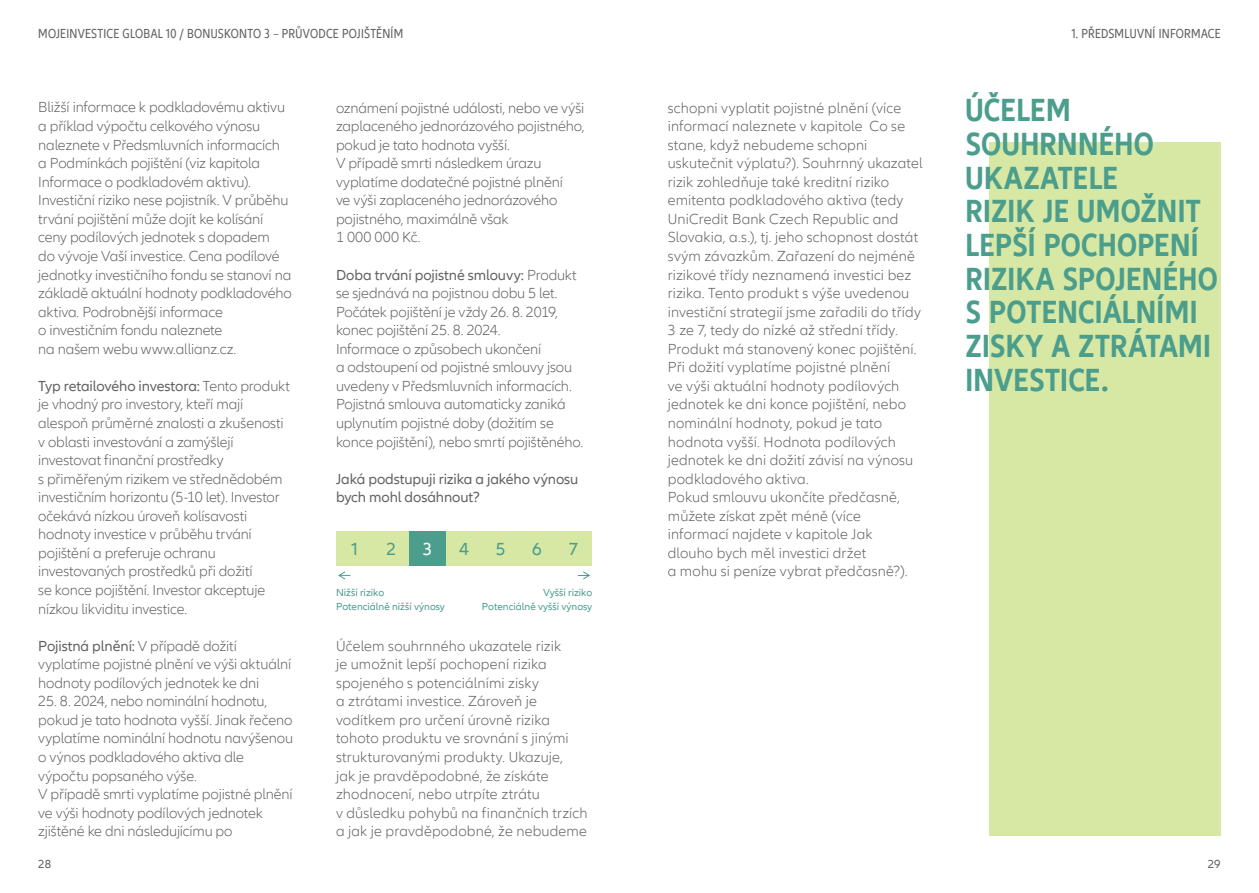
<style>
.page{position:relative;width:1259px;height:893px;background:#fff}
.page>*{position:absolute;margin:0;border:0;box-sizing:border-box;transform-origin:0 0}
.t1{font:700 condensed 33px/33.8px "Allianz Neo";letter-spacing:.01em;color:#4b9d8c}
.t2{font:18px "Allianz Neo";color:#4b9d8c}
.t3{font:18px "Allianz Neo";color:#fff}
.t4{font:300 15px/18.6px "Allianz Neo";letter-spacing:-.005em;color:#636366}
.t5{font:15px/18.6px "Allianz Neo";letter-spacing:-.005em;color:#636366}
.t6{font:condensed 13.5px "Allianz Neo";letter-spacing:.02em;color:#636366}
.t7{font:12px "Allianz Neo";color:#636366}
.t8{font:10.5px/13.5px "Allianz Neo";color:#4b9d8c}
.s1{font-weight:400}
</style>
<div class="page">
<div style="left:336px;top:532px;width:37px;height:34px;background:#d7e7a4"></div>
<div style="left:373px;top:532px;width:36px;height:34px;background:#d7e7a4"></div>
<div style="left:409px;top:532px;width:37px;height:34px;background:#4b9d8c"></div>
<div style="left:446px;top:532px;width:36px;height:34px;background:#d7e7a4"></div>
<div style="left:482px;top:532px;width:37px;height:34px;background:#d7e7a4"></div>
<div style="left:519px;top:532px;width:36px;height:34px;background:#d7e7a4"></div>
<div style="left:555px;top:532px;width:37px;height:34px;background:#d7e7a4"></div>
<svg style="left:338px;top:571px;width:12px;height:9px"></svg>
<svg style="left:578px;top:571px;width:12px;height:9px"></svg>
<div style="left:989px;top:142px;width:231px;height:694px;background:#d7e7a4"></div>
<p class="t6" style="left:38px;top:26px;width:366px">MOJEINVESTICE GLOBAL 10 / BONUSKONTO 3 – PRŮVODCE POJIŠTĚNÍM</p>
<p class="t6" style="left:1071px;top:26px;width:150px">1. PŘEDSMLUVNÍ INFORMACE</p>
<p class="t4" style="left:38px;top:99px;width:255px">Bližší informace k podkladovému aktivu a příklad výpočtu celkového výnosu naleznete v Předsmluvních informacích a Podmínkách pojištění (viz kapitola Informace o podkladovém aktivu).<br>Investiční riziko nese pojistník. V průběhu trvání pojištění může dojít ke kolísání ceny podílových jednotek s dopadem<br>do vývoje Vaší investice. Cena podílové jednotky investičního fondu se stanoví na základě aktuální hodnoty podkladového aktiva. Podrobnější informace<br>o investičním fondu naleznete<br>na našem webu www.allianz.cz.</p>
<p class="t4" style="left:38px;top:377px;width:253px"><span class="s1">Typ retailového investora:</span> Tento produkt je vhodný pro investory, kteří mají alespoň průměrné znalosti a zkušenosti v oblasti investování a zamýšlejí investovat finanční prostředky<br>s přiměřeným rizikem ve střednědobém investičním horizontu (5-10 let). Investor očekává nízkou úroveň kolísavosti hodnoty investice v průběhu trvání pojištění a preferuje ochranu investovaných prostředků při dožití<br>se konce pojištění. Investor akceptuje nízkou likviditu investice.</p>
<p class="t4" style="left:38px;top:637px;width:254px"><span class="s1">Pojistná plnění:</span> V případě dožití vyplatíme pojistné plnění ve výši aktuální hodnoty podílových jednotek ke dni</p>
<p class="t4" style="left:38px;top:692px;width:256px">25. 8. 2024, nebo nominální hodnotu, pokud je tato hodnota vyšší. Jinak řečeno vyplatíme nominální hodnotu navýšenou o výnos podkladového aktiva dle výpočtu popsaného výše.<br>V případě smrti vyplatíme pojistné plnění ve výši hodnoty podílových jednotek zjištěné ke dni následujícímu po</p>
<p class="t4" style="left:336px;top:99px;width:250px">oznámení pojistné události, nebo ve výši zaplaceného jednorázového pojistného, pokud je tato hodnota vyšší.<br>V případě smrti následkem úrazu vyplatíme dodatečné pojistné plnění<br>ve výši zaplaceného jednorázového pojistného, maximálně však<br>1 000 000 Kč.</p>
<p class="t4" style="left:336px;top:266px;width:249px"><span class="s1">Doba trvání pojistné smlouvy:</span> Produkt se sjednává na pojistnou dobu 5 let.<br>Počátek pojištění je vždy 26. 8. 2019, konec pojištění 25. 8. 2024.<br>Informace o způsobech ukončení<br>a odstoupení od pojistné smlouvy jsou uvedeny v Předsmluvních informacích.<br>Pojistná smlouva automaticky zaniká uplynutím pojistné doby (dožitím se konce pojištění), nebo smrtí pojištěného.</p>
<p class="t5" style="left:336px;top:470px;width:244px">Jaká podstupuji rizika a jakého výnosu bych mohl dosáhnout?</p>
<p class="t2" style="left:351px;top:538px;width:8px">1</p>
<p class="t2" style="left:386px;top:538px;width:11px">2</p>
<p class="t3" style="left:423px;top:538px;width:11px">3</p>
<p class="t2" style="left:459px;top:538px;width:11px">4</p>
<p class="t2" style="left:496px;top:538px;width:11px">5</p>
<p class="t2" style="left:532px;top:538px;width:11px">6</p>
<p class="t2" style="left:569px;top:538px;width:10px">7</p>
<p class="t8" style="left:336px;top:586px;width:110px">Nižší riziko<br>Potenciálně nižší výnosy</p>
<p class="t8" style="left:482px;top:586px;width:112px;text-align:right">Vyšší riziko<br>Potenciálně vyšší výnosy</p>
<p class="t4" style="left:336px;top:637px;width:253px">Účelem souhrnného ukazatele rizik<br>je umožnit lepší pochopení rizika spojeného s potenciálními zisky<br>a ztrátami investice. Zároveň je vodítkem pro určení úrovně rizika tohoto produktu ve srovnání s jinými strukturovanými produkty. Ukazuje,<br>jak je pravděpodobné, že získáte zhodnocení, nebo utrpíte ztrátu<br>v důsledku pohybů na finančních trzích a jak je pravděpodobné, že nebudeme</p>
<p class="t4" style="left:668px;top:99px;width:256px">schopni vyplatit pojistné plnění (více informací naleznete v kapitole Co se stane, když nebudeme schopni uskutečnit výplatu?). Souhrnný ukazatel rizik zohledňuje také kreditní riziko emitenta podkladového aktiva (tedy UniCredit Bank Czech Republic and Slovakia, a.s.), tj. jeho schopnost dostát svým závazkům. Zařazení do nejméně rizikové třídy neznamená investici bez rizika. Tento produkt s výše uvedenou investiční strategií jsme zařadili do třídy 3 ze 7, tedy do nízké až střední třídy.<br>Produkt má stanovený konec pojištění.<br>Při dožití vyplatíme pojistné plnění<br>ve výši aktuální hodnoty podílových jednotek ke dni konce pojištění, nebo nominální hodnoty, pokud je tato hodnota vyšší. Hodnota podílových jednotek ke dni dožití závisí na výnosu podkladového aktiva.<br>Pokud smlouvu ukončíte předčasně, můžete získat zpět méně (více informací najdete v kapitole Jak<br>dlouho bych měl investici držet<br>a mohu si peníze vybrat předčasně?).</p>
<h1 class="t1" style="left:965px;top:94px;width:254px">ÚČELEM<br>SOUHRNNÉHO<br>UKAZATELE<br>RIZIK JE UMOŽNIT<br>LEPŠÍ POCHOPENÍ<br>RIZIKA SPOJENÉHO<br>S POTENCIÁLNÍMI<br>ZISKY A ZTRÁTAMI<br>INVESTICE.</h1>
<p class="t7" style="left:38px;top:857px;width:14px">28</p>
<p class="t7" style="left:1207px;top:857px;width:14px">29</p>
</div>
